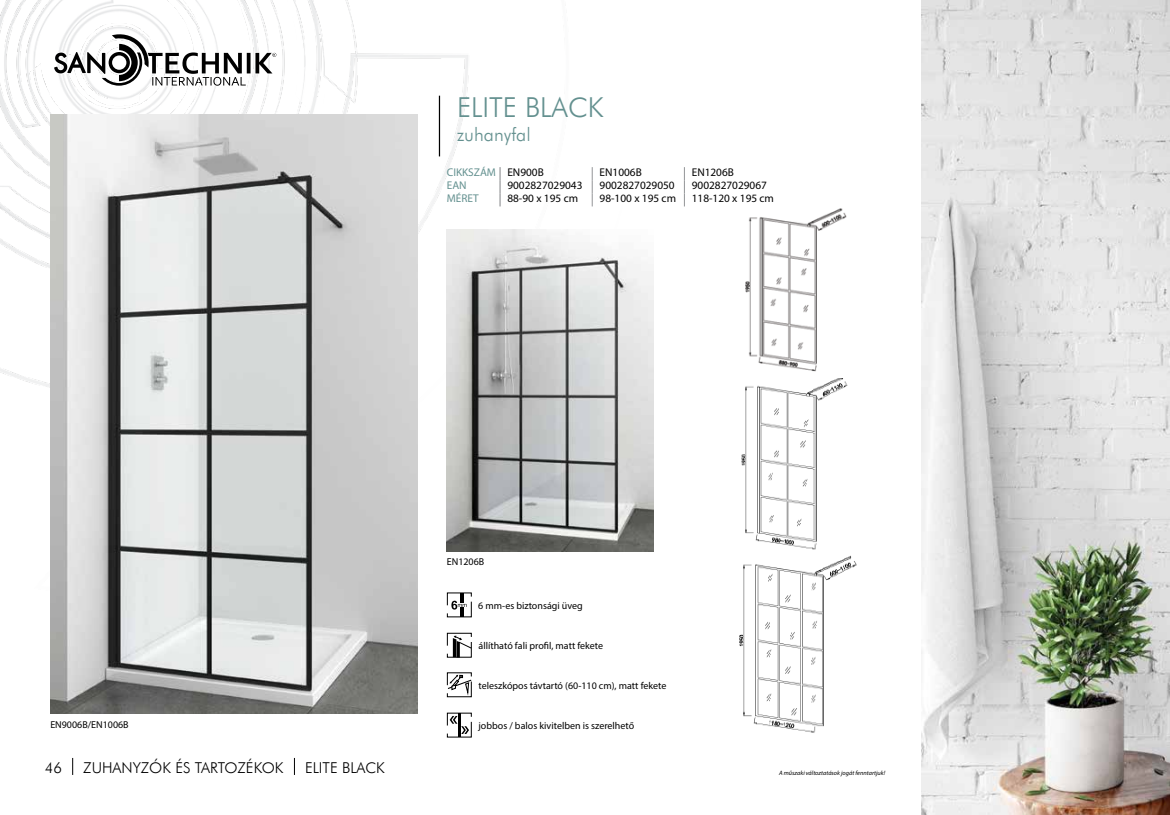
<style>
.page{position:relative;width:1170px;height:815px;background:#fff}
.page>*{position:absolute;margin:0;border:0;box-sizing:border-box;transform-origin:0 0}
.t1{font:27.5px "Futura Lt HU Light";color:#63908f}
.t2{font:18.75px "Futura Lt HU Light";color:#63908f}
.t3{font:15px "Futura Lt HU Light";color:#000}
.t4{font:11.25px "Myriad Pro";color:#000}
.t5{font:11.25px "Myriad Pro";color:#63908f}
.t6{font:10px "Myriad Pro";color:#000}
.t7{font:italic 6.25px "Myriad Pro";color:#000}
.s1{color:#000}
</style>
<div class="page">
<img style="left:0;top:0;width:642px;height:594px">
<svg style="left:72px;top:758px;width:1px;height:17px"></svg>
<svg style="left:294px;top:758px;width:1px;height:17px"></svg>
<svg style="left:53px;top:33px;width:224px;height:54px"></svg>
<img style="left:921px;top:0;width:248px;height:815px">
<img style="left:447px;top:229px;width:207px;height:322px">
<img style="left:50px;top:115px;width:367px;height:599px">
<hr style="left:439px;top:96px;width:1px;height:60px;background:#000">
<svg style="left:447px;top:713px;width:25px;height:25px"></svg>
<svg style="left:447px;top:592px;width:25px;height:25px"></svg>
<svg style="left:447px;top:633px;width:25px;height:25px"></svg>
<svg style="left:447px;top:672px;width:25px;height:25px"></svg>
<img style="left:741px;top:378px;width:107px;height:172px">
<img style="left:745px;top:208px;width:102px;height:164px">
<img style="left:739px;top:555px;width:118px;height:178px">
<svg style="left:499px;top:167px;width:1px;height:39px"></svg>
<svg style="left:592px;top:167px;width:1px;height:39px"></svg>
<svg style="left:684px;top:167px;width:1px;height:39px"></svg>
<h1 class="t1" style="left:457px;top:90px;width:148px">ELITE BLACK</h1>
<h2 class="t2" style="left:457px;top:123px;width:75px">zuhanyfal</h2>
<p class="t5" style="left:447px;top:165px;width:98px">CIKKSZÁM <span class="s1">EN900B</span></p>
<p class="t4" style="left:599px;top:165px;width:44px">EN1006B</p>
<p class="t4" style="left:691px;top:165px;width:44px">EN1206B</p>
<p class="t5" style="left:447px;top:178px;width:21px">EAN</p>
<p class="t4" style="left:507px;top:178px;width:77px">9002827029043</p>
<p class="t4" style="left:599px;top:178px;width:77px">9002827029050</p>
<p class="t4" style="left:691px;top:178px;width:77px">9002827029067</p>
<p class="t5" style="left:447px;top:191px;width:33px">MÉRET</p>
<p class="t4" style="left:507px;top:191px;width:72px">88-90 x 195 cm</p>
<p class="t4" style="left:599px;top:191px;width:78px">98-100 x 195 cm</p>
<p class="t4" style="left:691px;top:191px;width:84px">118-120 x 195 cm</p>
<p class="t6" style="left:50px;top:718px;width:80px">EN9006B/EN1006B</p>
<h3 class="t3" style="left:45px;top:758px;width:19px">46</h3>
<h3 class="t3" style="left:83px;top:758px;width:202px">ZUHANYZÓK ÉS TARTOZÉKOK</h3>
<h3 class="t3" style="left:305px;top:758px;width:81px">ELITE BLACK</h3>
<p class="t6" style="left:447px;top:556px;width:39px">EN1206B</p>
<p class="t6" style="left:478px;top:599px;width:106px">6 mm-es biztonsági üveg</p>
<p class="t6" style="left:478px;top:639px;width:126px">állítható fali profil, matt fekete</p>
<p class="t6" style="left:478px;top:679px;width:189px">teleszkópos távtartó (60-110 cm), matt fekete</p>
<p class="t6" style="left:478px;top:719px;width:157px">jobbos / balos kivitelben is szerelhető</p>
<p class="t7" style="left:779px;top:769px;width:107px">A műszaki változtatások jogát fenntartjuk!</p>
</div>
